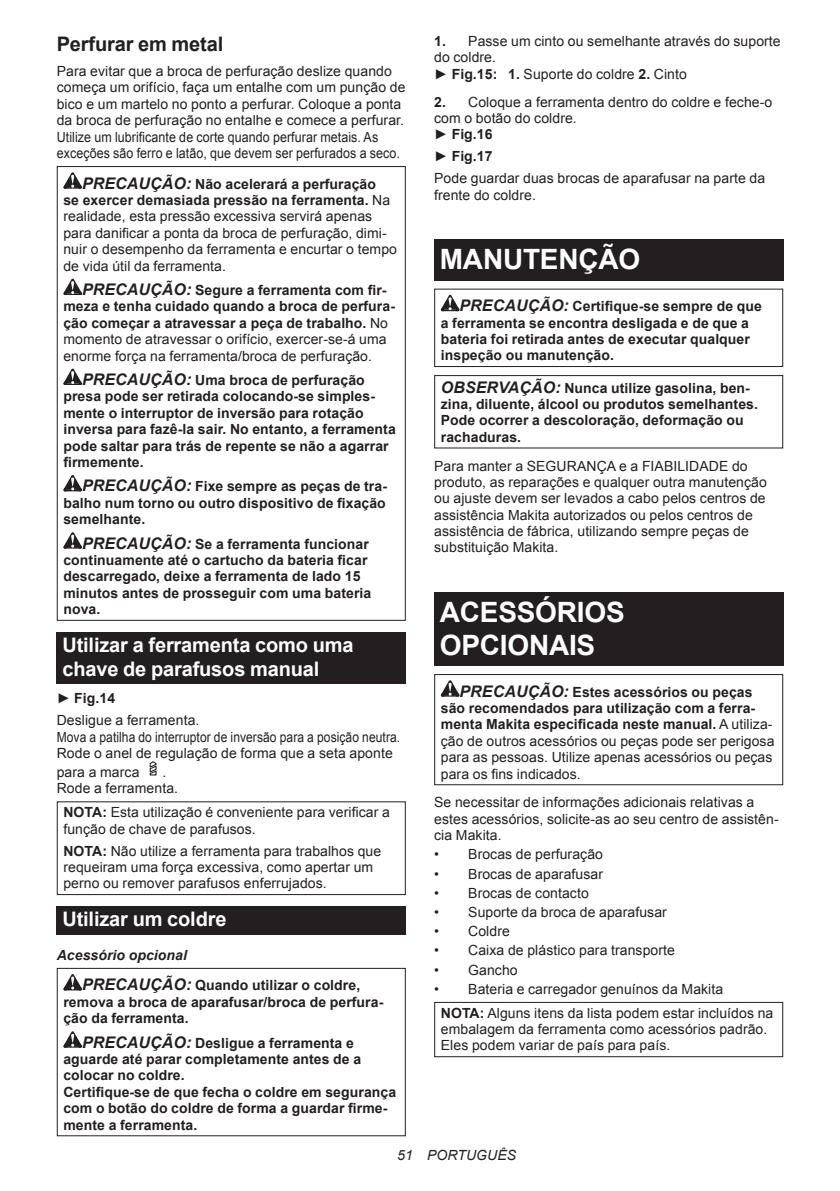
<style>
.page{position:relative;width:840px;height:1191px;background:#fff}
.page>*{position:absolute;margin:0;border:0;box-sizing:border-box;transform-origin:0 0}
.t1{font:700 28px/32.8px "Arial";letter-spacing:-.01em;color:#fff}
.t2{font:700 20px/23.4px "Arial";letter-spacing:-.01em;color:#fff}
.t3{font:700 20px "Arial";letter-spacing:-.01em;color:#231f20}
.t4{font:14px/16.4px "Arial";letter-spacing:.005em;color:#231f20}
.t5{font:700 14px/16.4px "Arial";letter-spacing:.005em;color:#231f20}
.t6{font:14px/16.4px "Arial";letter-spacing:.005em;color:#231f20;scale:.86 1}
.t7{font:italic 14px "Arial";letter-spacing:.005em;color:#231f20}
.s1{font-weight:700;font-style:italic;font-size:16px}
.s2{font-weight:700}
.s3{font-style:italic;font-size:16px}
.s4{font-weight:400}
.s5{font-style:italic}
</style>
<div class="page">
<svg style="left:63px;top:172px;width:19px;height:17px"></svg>
<svg style="left:63px;top:279px;width:19px;height:16px"></svg>
<svg style="left:63px;top:369px;width:19px;height:16px"></svg>
<svg style="left:63px;top:475px;width:19px;height:16px"></svg>
<svg style="left:63px;top:532px;width:19px;height:16px"></svg>
<div style="left:57px;top:166px;width:348px;height:455px;border:1px solid #231f20"></div>
<div style="left:57px;top:632px;width:348px;height:52px;background:#231f20"></div>
<svg style="left:149px;top:761px;width:8px;height:15px"></svg>
<div style="left:57px;top:801px;width:348px;height:94px;border:1px solid #231f20"></div>
<div style="left:57px;top:906px;width:348px;height:29px;background:#231f20"></div>
<svg style="left:63px;top:974px;width:19px;height:16px"></svg>
<svg style="left:63px;top:1031px;width:19px;height:16px"></svg>
<div style="left:57px;top:968px;width:348px;height:168px;border:1px solid #231f20"></div>
<div style="left:434px;top:239px;width:348px;height:41px;background:#231f20"></div>
<svg style="left:440px;top:295px;width:19px;height:16px"></svg>
<div style="left:434px;top:289px;width:348px;height:78px;border:1px solid #231f20"></div>
<div style="left:434px;top:375px;width:348px;height:73px;border:1px solid #231f20"></div>
<div style="left:434px;top:592px;width:348px;height:74px;background:#231f20"></div>
<svg style="left:440px;top:680px;width:19px;height:16px"></svg>
<div style="left:434px;top:674px;width:348px;height:111px;border:1px solid #231f20"></div>
<div style="left:434px;top:1002px;width:348px;height:55px;border:1px solid #231f20"></div>
<h2 class="t3" style="left:57px;top:31px;width:168px">Perfurar em metal</h2>
<p class="t4" style="left:57px;top:63px;width:350px">Para evitar que a broca de perfuração deslize quando começa um orifício, faça um entalhe com um punção de bico e um martelo no ponto a perfurar. Coloque a ponta da broca de perfuração no entalhe e comece a perfurar.<br>Utilize um lubrificante de corte quando perfurar metais. As exceções são ferro e latão, que devem ser perfurados a seco.</p>
<p class="t4" style="left:63px;top:176px;width:335px;text-indent:19px"><span class="s1">PRECAUÇÃO:</span> <span class="s2">Não acelerará a perfuração<br>se exercer demasiada pressão na ferramenta.</span> Na realidade, esta pressão excessiva servirá apenas para danificar a ponta da broca de perfuração, dimi&shy;nuir o desempenho da ferramenta e encurtar o tempo de vida útil da ferramenta.</p>
<p class="t5" style="left:63px;top:282px;width:333px;text-indent:19px"><span class="s3">PRECAUÇÃO:</span> Segure a ferramenta com fir&shy;meza e tenha cuidado quando a broca de perfura&shy;ção começar a atravessar a peça de trabalho. <span class="s4">No momento de atravessar o orifício, exercer-se-á uma enorme força na ferramenta/broca de perfuração.</span></p>
<p class="t5" style="left:63px;top:372px;width:334px;text-indent:19px"><span class="s3">PRECAUÇÃO:</span> Uma broca de perfuração presa pode ser retirada colocando-se simples&shy;mente o interruptor de inversão para rotação inversa para fazê-la sair. No entanto, a ferramenta pode saltar para trás de repente se não a agarrar firmemente.</p>
<p class="t5" style="left:63px;top:479px;width:325px;text-align:justify;text-indent:19px"><span class="s3">PRECAUÇÃO:</span> Fixe sempre as peças de tra&shy;balho num torno ou outro dispositivo de fixação semelhante.</p>
<p class="t5" style="left:63px;top:536px;width:309px;text-indent:19px"><span class="s3">PRECAUÇÃO:</span> Se a ferramenta funcionar continuamente até o cartucho da bateria ficar descarregado, deixe a ferramenta de lado 15 minutos antes de prosseguir com uma bateria nova.</p>
<h2 class="t2" style="left:62px;top:634px;width:292px">Utilizar a ferramenta como uma chave de parafusos manual</h2>
<p class="t4" style="left:57px;top:687px;width:144px;line-height:22px">► <span class="s2">Fig.14<br></span>Desligue a ferramenta.</p>
<p class="t6" style="left:57px;top:729px;width:400px">Mova a patilha do interruptor de inversão para a posição neutra.<br>Rode o anel de regulação de forma que a seta aponte</p>
<p class="t4" style="left:57px;top:764px;width:84px">para a marca</p>
<p class="t4" style="left:57px;top:764px;width:123px;text-indent:106px">.<br>Rode a ferramenta.</p>
<p class="t4" style="left:63px;top:804px;width:328px"><span class="s2">NOTA:</span> Esta utilização é conveniente para verificar a função de chave de parafusos.</p>
<p class="t4" style="left:63px;top:842px;width:319px"><span class="s2">NOTA:</span> Não utilize a ferramenta para trabalhos que requeiram uma força excessiva, como apertar um perno ou remover parafusos enferrujados.</p>
<h2 class="t2" style="left:62px;top:908px;width:165px">Utilizar um coldre</h2>
<p class="t5" style="left:82px;top:940px;width:279px;line-height:30.6px;text-indent:-25px"><span class="s5">Acessório opcional<br></span><span class="s3">PRECAUÇÃO:</span> Quando utilizar o coldre,</p>
<p class="t5" style="left:63px;top:994px;width:321px">remova a broca de aparafusar/broca de perfura&shy;ção da ferramenta.</p>
<p class="t5" style="left:63px;top:1035px;width:334px;text-indent:19px"><span class="s3">PRECAUÇÃO:</span> Desligue a ferramenta e aguarde até parar completamente antes de a colocar no coldre.<br>Certifique-se de que fecha o coldre em segurança com o botão do coldre de forma a guardar firme&shy;mente a ferramenta.</p>
<p class="t4" style="left:434px;top:33px;width:348px"><span class="s2">1.</span> Passe um cinto ou semelhante através do suporte do coldre.<br>► <span class="s2">Fig.15: 1.</span> Suporte do coldre <span class="s2">2.</span> Cinto</p>
<p class="t4" style="left:434px;top:94px;width:339px"><span class="s2">2.</span> Coloque a ferramenta dentro do coldre e feche-o com o botão do coldre.<br>► <span class="s2">Fig.16</span></p>
<p class="t4" style="left:434px;top:146px;width:332px;line-height:22px">► <span class="s2">Fig.17<br></span>Pode guardar duas brocas de aparafusar na parte da</p>
<p class="t4" style="left:434px;top:187px;width:103px">frente do coldre.</p>
<h1 class="t1" style="left:439px;top:244px;width:202px">MANUTENÇÃO</h1>
<p class="t5" style="left:440px;top:298px;width:322px;text-indent:19px"><span class="s3">PRECAUÇÃO:</span> Certifique-se sempre de que a ferramenta se encontra desligada e de que a bateria foi retirada antes de executar qualquer inspeção ou manutenção.</p>
<p class="t5" style="left:440px;top:380px;width:318px"><span class="s3">OBSERVAÇÃO:</span> Nunca utilize gasolina, ben&shy;zina, diluente, álcool ou produtos semelhantes.<br>Pode ocorrer a descoloração, deformação ou rachaduras.</p>
<p class="t4" style="left:434px;top:457px;width:334px">Para manter a SEGURANÇA e a FIABILIDADE do produto, as reparações e qualquer outra manutenção ou ajuste devem ser levados a cabo pelos centros de assistência Makita autorizados ou pelos centros de assistência de fábrica, utilizando sempre peças de substituição Makita.</p>
<h1 class="t1" style="left:439px;top:596px;width:186px">ACESSÓRIOS<br>OPCIONAIS</h1>
<p class="t4" style="left:440px;top:683px;width:335px;text-indent:19px"><span class="s1">PRECAUÇÃO:</span> <span class="s2">Estes acessórios ou peças são recomendados para utilização com a ferra&shy;menta Makita especificada neste manual.</span> A utiliza&shy;ção de outros acessórios ou peças pode ser perigosa para as pessoas. Utilize apenas acessórios ou peças para os fins indicados.</p>
<p class="t4" style="left:434px;top:794px;width:346px">Se necessitar de informações adicionais relativas a estes acessórios, solicite-as ao seu centro de assistên&shy;cia Makita.</p>
<p class="t4" style="left:434px;top:846px;width:170px">• Brocas de perfuração</p>
<p class="t4" style="left:434px;top:865px;width:170px">• Brocas de aparafusar</p>
<p class="t4" style="left:434px;top:884px;width:156px">• Brocas de contacto</p>
<p class="t4" style="left:434px;top:904px;width:234px">• Suporte da broca de aparafusar</p>
<p class="t4" style="left:434px;top:923px;width:77px">• Coldre</p>
<p class="t4" style="left:434px;top:942px;width:242px">• Caixa de plástico para transporte</p>
<p class="t4" style="left:434px;top:961px;width:85px">• Gancho</p>
<p class="t4" style="left:440px;top:977px;width:334px;line-height:23.8px;text-indent:-7px">• Bateria e carregador genuínos da Makita<br><span class="s2">NOTA:</span> Alguns itens da lista podem estar incluídos na</p>
<p class="t4" style="left:440px;top:1021px;width:328px">embalagem da ferramenta como acessórios padrão.<br>Eles podem variar de país para país.</p>
<p class="t7" style="left:397px;top:1146px;width:120px">51 PORTUGUÊS</p>
</div>
